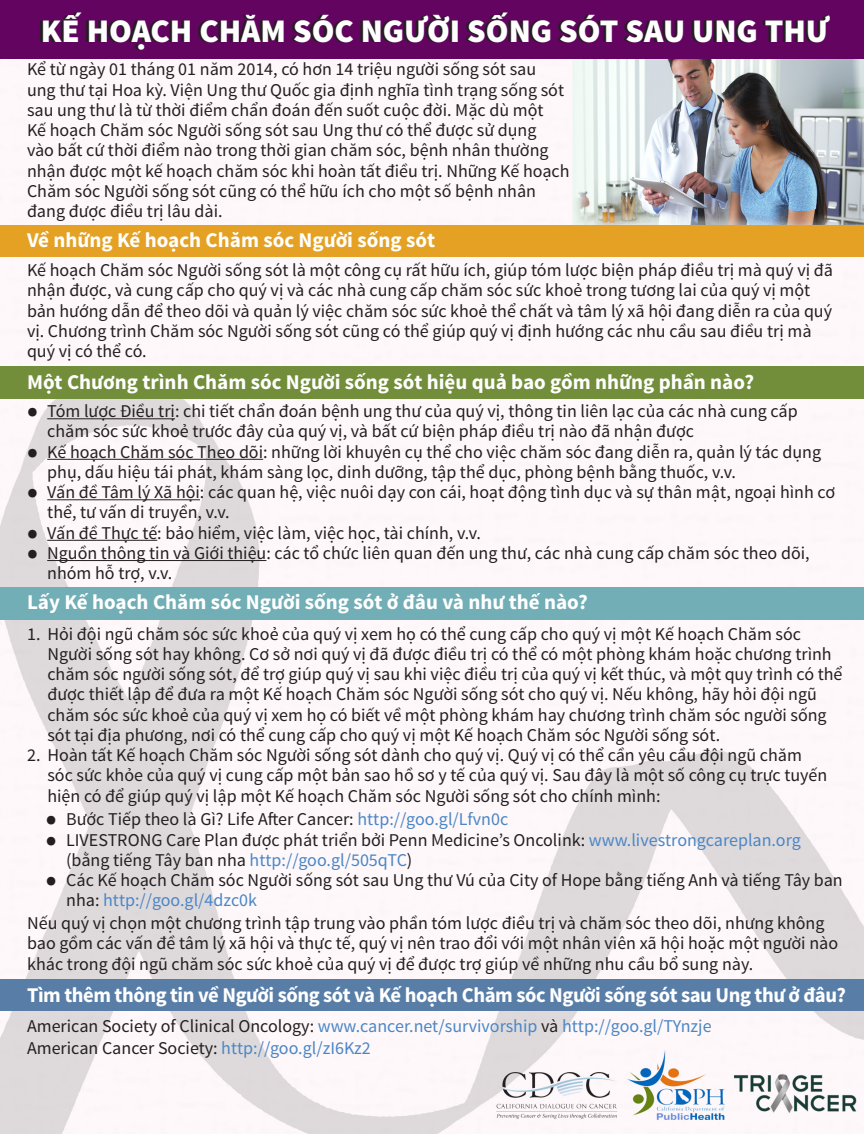
<style>
.page{position:relative;width:864px;height:1134px;background:#fff}
.page>*{position:absolute;margin:0;border:0;box-sizing:border-box;transform-origin:0 0}
.t1{font:900 33px "Source Sans Pro";color:#fff}
.t2{font:700 21px "Source Sans Pro";color:#fff}
.t3{font:700 21px "Source Sans Pro";letter-spacing:-.02em;color:#fff}
.t4{font:18px/20.2px "Source Sans Pro";color:#231f20}
.t5{font:18px/21.6px "Source Sans Pro";color:#4b86c6}
.s1{font-weight:900;font-size:30px}
.s2{color:#4b86c6}
.s3{color:#231f20}
</style>
<div class="page">
<img style="left:0;top:58px;width:864px;height:1076px">
<div style="left:0;top:979px;width:864px;height:32px;background:#587ea8"></div>
<hr style="left:47px;top:560px;width:219px;height:1px;background:#231f20">
<hr style="left:47px;top:540px;width:110px;height:1px;background:#231f20">
<hr style="left:47px;top:499px;width:153px;height:1px;background:#231f20">
<hr style="left:47px;top:459px;width:216px;height:1px;background:#231f20">
<hr style="left:47px;top:418px;width:128px;height:1px;background:#231f20">
<div style="left:0;top:0;width:864px;height:57px;background:#630460"></div>
<div style="left:0;top:225px;width:864px;height:32px;background:#e4a123"></div>
<div style="left:0;top:366px;width:864px;height:33px;background:#728e3a"></div>
<div style="left:0;top:587px;width:864px;height:32px;background:#71aeb6"></div>
<p class="t1" style="left:41px;top:9px;width:790px">KẾ HOẠCH CHĂM SÓC NGƯỜI SỐNG SÓT SAU UNG THƯ</p>
<p class="t4" style="left:27px;top:60px;width:544px">Kể từ ngày 01 tháng 01 năm 2014, có hơn 14 triệu người sống sót sau<br>ung thư tại Hoa kỳ. Viện Ung thư Quốc gia định nghĩa tình trạng sống sót sau ung thư là từ thời điểm chẩn đoán đến suốt cuộc đời. Mặc dù một<br>Kế hoạch Chăm sóc Người sống sót sau Ung thư có thể được sử dụng<br>vào bất cứ thời điểm nào trong thời gian chăm sóc, bệnh nhân thường nhận được một kế hoạch chăm sóc khi hoàn tất điều trị. Những Kế hoạch Chăm sóc Người sống sót cũng có thể hữu ích cho một số bệnh nhân đang được điều trị lâu dài.</p>
<p class="t2" style="left:27px;top:227px;width:410px">Về những Kế hoạch Chăm sóc Người sống sót</p>
<p class="t4" style="left:27px;top:260px;width:808px">Kế hoạch Chăm sóc Người sống sót là một công cụ rất hữu ích, giúp tóm lược biện pháp điều trị mà quý vị đã nhận được, và cung cấp cho quý vị và các nhà cung cấp chăm sóc sức khoẻ trong tương lai của quý vị một bản hướng dẫn để theo dõi và quản lý việc chăm sóc sức khoẻ thể chất và tâm lý xã hội đang diễn ra của quý vị. Chương trình Chăm sóc Người sống sót cũng có thể giúp quý vị định hướng các nhu cầu sau điều trị mà quý vị có thể có.</p>
<p class="t2" style="left:27px;top:368px;width:729px">Một Chương trình Chăm sóc Người sống sót hiệu quả bao gồm những phần nào?</p>
<p class="t4" style="left:47px;top:401px;width:752px;text-indent:-20px"><span class="s1">•</span> Tóm lược Điều trị: chi tiết chẩn đoán bệnh ung thư của quý vị, thông tin liên lạc của các nhà cung cấp chăm sóc sức khoẻ trước đây của quý vị, và bất cứ biện pháp điều trị nào đã nhận được</p>
<p class="t4" style="left:47px;top:442px;width:775px;text-indent:-20px"><span class="s1">•</span> Kế hoạch Chăm sóc Theo dõi: những lời khuyên cụ thể cho việc chăm sóc đang diễn ra, quản lý tác dụng phụ, dấu hiệu tái phát, khám sàng lọc, dinh dưỡng, tập thể dục, phòng bệnh bằng thuốc, v.v.</p>
<p class="t4" style="left:47px;top:482px;width:789px;text-indent:-20px"><span class="s1">•</span> Vấn đề Tâm lý Xã hội: các quan hệ, việc nuôi dạy con cái, hoạt động tình dục và sự thân mật, ngoại hình cơ thể, tư vấn di truyền, v.v.</p>
<p class="t4" style="left:27px;top:523px;width:455px"><span class="s1">•</span> Vấn đề Thực tế: bảo hiểm, việc làm, việc học, tài chính, v.v.</p>
<p class="t4" style="left:47px;top:543px;width:764px;text-indent:-20px"><span class="s1">•</span> Nguồn thông tin và Giới thiệu: các tổ chức liên quan đến ung thư, các nhà cung cấp chăm sóc theo dõi, nhóm hỗ trợ, v.v.</p>
<p class="t2" style="left:27px;top:589px;width:562px">Lấy Kế hoạch Chăm sóc Người sống sót ở đâu và như thế nào?</p>
<p class="t4" style="left:47px;top:624px;width:797px;text-indent:-20px">1. Hỏi đội ngũ chăm sóc sức khoẻ của quý vị xem họ có thể cung cấp cho quý vị một Kế hoạch Chăm sóc Người sống sót hay không. Cơ sở nơi quý vị đã được điều trị có thể có một phòng khám hoặc chương trình chăm sóc người sống sót, để trợ giúp quý vị sau khi việc điều trị của quý vị kết thúc, và một quy trình có thể được thiết lập để đưa ra một Kế hoạch Chăm sóc Người sống sót cho quý vị. Nếu không, hãy hỏi đội ngũ chăm sóc sức khoẻ của quý vị xem họ có biết về một phòng khám hay chương trình chăm sóc người sống sót tại địa phương, nơi có thể cung cấp cho quý vị một Kế hoạch Chăm sóc Người sống sót.</p>
<p class="t4" style="left:47px;top:745px;width:781px;text-indent:-20px">2. Hoàn tất Kế hoạch Chăm sóc Người sống sót dành cho quý vị. Quý vị có thể cần yêu cầu đội ngũ chăm sóc sức khỏe của quý vị cung cấp một bản sao hồ sơ y tế của quý vị. Sau đây là một số công cụ trực tuyến hiện có để giúp quý vị lập một Kế hoạch Chăm sóc Người sống sót cho chính mình:</p>
<p class="t4" style="left:46px;top:810px;width:464px"><span class="s1">•</span> Bước Tiếp theo là Gì? Life After Cancer: <span class="s2">http://goo.gl/Lfvn0c</span></p>
<p class="t4" style="left:66px;top:830px;width:736px;text-indent:-20px"><span class="s1">•</span> LIVESTRONG Care Plan được phát triển bởi Penn Medicine’s Oncolink: <span class="s2">www.livestrongcareplan.org </span>(bằng tiếng Tây ban nha <span class="s2">http://goo.gl/505qTC</span>)</p>
<p class="t4" style="left:46px;top:870px;width:798px"><span class="s1">•</span> Các Kế hoạch Chăm sóc Người sống sót sau Ung thư Vú của City of Hope bằng tiếng Anh và tiếng Tây ban</p>
<p class="t4" style="left:27px;top:889px;width:799px;line-height:22.6px;text-indent:39px">nha: <span class="s2">http://goo.gl/4dzc0k<br></span>Nếu quý vị chọn một chương trình tập trung vào phần tóm lược điều trị và chăm sóc theo dõi, nhưng không</p>
<p class="t4" style="left:27px;top:934px;width:812px">bao gồm các vấn đề tâm lý xã hội và thực tế, quý vị nên trao đổi với một nhân viên xã hội hoặc một người nào khác trong đội ngũ chăm sóc sức khoẻ của quý vị để được trợ giúp về những nhu cầu bổ sung này.</p>
<p class="t3" style="left:27px;top:981px;width:821px">Tìm thêm thông tin về Người sống sót và Kế hoạch Chăm sóc Người sống sót sau Ung thư ở đâu?</p>
<p class="t5" style="left:27px;top:1016px;width:686px"><span class="s3">American Society of Clinical Oncology:</span> www.cancer.net/survivorship <span class="s3">và</span> http://goo.gl/TYnzje<br><span class="s3">American Cancer Society:</span> http://goo.gl/zI6Kz2</p>
</div>
